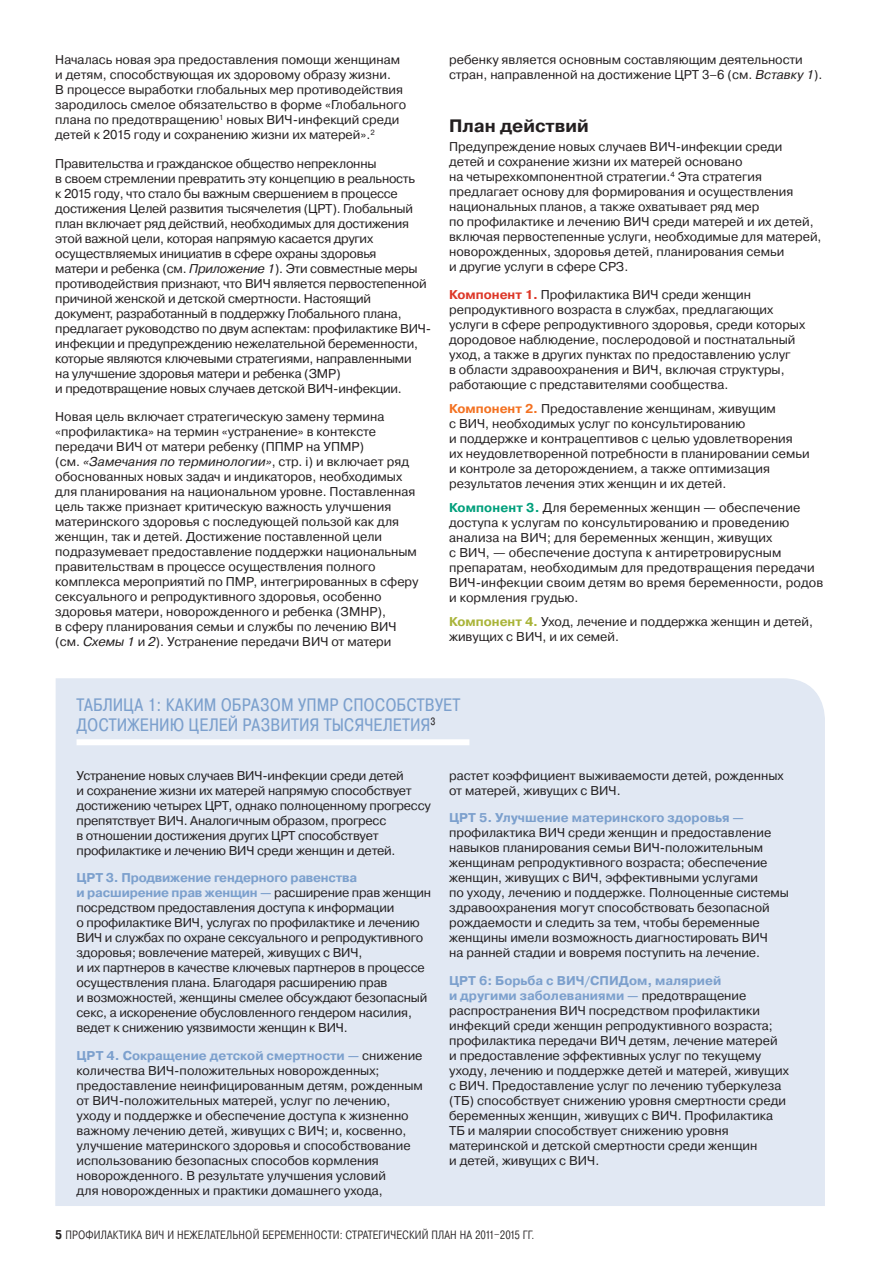
<style>
.page{position:relative;width:893px;height:1263px;background:#fff}
.page>*{position:absolute;margin:0;border:0;box-sizing:border-box;transform-origin:0 0}
.t1{font:18px/19.5px "Pragmatica Cond";color:#7ca0cd}
.t2{font:700 18px "Pragmatica";color:#231f20}
.t3{font:12.75px/15px "Pragmatica";color:#231f20}
.t4{font:700 12.75px "Pragmatica";color:#7ca0cd}
.t5{font:300 12px "Pragmatica Cond";letter-spacing:.01em;color:#231f20}
.t6{font:300 12px "Pragmatica Cond";letter-spacing:-.075em;color:#231f20}
.s1{font-style:italic}
.s2{font-weight:700;color:#dd3728}
.s3{font-weight:700;color:#f37121}
.s4{font-weight:700;color:#009f7b}
.s5{font-weight:700;color:#a9b439}
.s6{font-weight:700;color:#7ca0cd}
.s7{font-weight:700;font-size:12.75px}
</style>
<div class="page">
<div style="left:55px;top:678px;width:770px;height:528px;background:#e1e8f3"></div>
<div style="left:77px;top:739px;width:392px;height:6px;background:#fff"></div>
<p class="t3" style="left:55px;top:53px;width:352px">Началась новая эра предоставления помощи женщинам и детям, способствующая их здоровому образу жизни.<br>В процессе выработки глобальных мер противодействия зародилось смелое обязательство в форме «Глобального плана по предотвращению<sup>1</sup> новых ВИЧ-инфекций среди детей к 2015 году и сохранению жизни их матерей».<sup>2</sup></p>
<p class="t3" style="left:55px;top:156px;width:377px">Правительства и гражданское общество непреклонны<br>в своем стремлении превратить эту концепцию в реальность<br>к 2015 году, что стало бы важным свершением в процессе достижения Целей развития тысячелетия (ЦРТ). Глобальный план включает ряд действий, необходимых для достижения этой важной цели, которая напрямую касается других осуществляемых инициатив в сфере охраны здоровья<br>матери и ребенка (см. <span class="s1">Приложение 1</span>). Эти совместные меры противодействия признают, что ВИЧ является первостепенной причиной женской и детской смертности. Настоящий документ, разработанный в поддержку Глобального плана, предлагает руководство по двум аспектам: профилактике ВИЧ&shy;инфекции и предупреждению нежелательной беременности, которые являются ключевыми стратегиями, направленными<br>на улучшение здоровья матери и ребенка (ЗМР)<br>и предотвращение новых случаев детской ВИЧ-инфекции.</p>
<p class="t3" style="left:55px;top:410px;width:365px">Новая цель включает стратегическую замену термина «профилактика» на термин «устранение» в контексте передачи ВИЧ от матери ребенку (ППМР на УПМР)<br>(см. <span class="s1">«Замечания по терминологии»</span>, стр. i) и включает ряд обоснованных новых задач и индикаторов, необходимых для планирования на национальном уровне. Поставленная цель также признает критическую важность улучшения материнского здоровья с последующей пользой как для женщин, так и детей. Достижение поставленной цели подразумевает предоставление поддержки национальным правительствам в процессе осуществления полного комплекса мероприятий по ПМР, интегрированных в сферу сексуального и репродуктивного здоровья, особенно здоровья матери, новорожденного и ребенка (ЗМНР),<br>в сферу планирования семьи и службы по лечению ВИЧ (см. <span class="s1">Схемы 1</span> и <span class="s1">2</span>). Устранение передачи ВИЧ от матери</p>
<p class="t3" style="left:449px;top:53px;width:375px">ребенку является основным составляющим деятельности стран, направленной на достижение ЦРТ 3–6 (см. <span class="s1">Вставку 1</span>).</p>
<h1 class="t2" style="left:449px;top:114px;width:141px">План действий</h1>
<p class="t3" style="left:449px;top:139px;width:374px">Предупреждение новых случаев ВИЧ-инфекции среди<br>детей и сохранение жизни их матерей основано<br>на четырехкомпонентной стратегии.<sup>4</sup> Эта стратегия предлагает основу для формирования и осуществления национальных планов, а также охватывает ряд мер<br>по профилактике и лечению ВИЧ среди матерей и их детей, включая первостепенные услуги, необходимые для матерей, новорожденных, здоровья детей, планирования семьи<br>и другие услуги в сфере СРЗ.</p>
<p class="t3" style="left:449px;top:287px;width:358px"><span class="s2">Компонент 1.</span> Профилактика ВИЧ среди женщин репродуктивного возраста в службах, предлагающих услуги в сфере репродуктивного здоровья, среди которых дородовое наблюдение, послеродовой и постнатальный уход, а также в других пунктах по предоставлению услуг<br>в области здравоохранения и ВИЧ, включая структуры, работающие с представителями сообщества.</p>
<p class="t3" style="left:449px;top:401px;width:362px"><span class="s3">Компонент 2.</span> Предоставление женщинам, живущим<br>с ВИЧ, необходимых услуг по консультированию<br>и поддержке и контрацептивов с целью удовлетворения их неудовлетворенной потребности в планировании семьи и контроле за деторождением, а также оптимизация результатов лечения этих женщин и их детей.</p>
<p class="t3" style="left:449px;top:500px;width:376px"><span class="s4">Компонент 3.</span> Для беременных женщин — обеспечение доступа к услугам по консультированию и проведению анализа на ВИЧ; для беременных женщин, живущих<br>с ВИЧ, — обеспечение доступа к антиретровирусным препаратам, необходимым для предотвращения передачи ВИЧ-инфекции своим детям во время беременности, родов и кормления грудью.</p>
<p class="t3" style="left:449px;top:614px;width:365px"><span class="s5">Компонент 4.</span> Уход, лечение и поддержка женщин и детей, живущих с ВИЧ, и их семей.</p>
<h1 class="t1" style="left:77px;top:695px;width:385px">ТАБЛИЦА 1: КАКИМ ОБРАЗОМ УПМР СПОСОБСТВУЕТ<br>ДОСТИЖЕНИЮ ЦЕЛЕЙ РАЗВИТИЯ ТЫСЯЧЕЛЕТИЯ<sup>3</sup></h1>
<p class="t3" style="left:77px;top:768px;width:356px">Устранение новых случаев ВИЧ-инфекции среди детей<br>и сохранение жизни их матерей напрямую способствует достижению четырех ЦРТ, однако полноценному прогрессу препятствует ВИЧ. Аналогичным образом, прогресс<br>в отношении достижения других ЦРТ способствует профилактике и лечению ВИЧ среди женщин и детей.</p>
<p class="t3" style="left:77px;top:871px;width:356px"><span class="s6">ЦРТ 3. Продвижение гендерного равенства<br>и расширение прав женщин —</span> расширение прав женщин посредством предоставления доступа к информации<br>о профилактике ВИЧ, услугах по профилактике и лечению ВИЧ и службах по охране сексуального и репродуктивного здоровья; вовлечение матерей, живущих с ВИЧ,<br>и их партнеров в качестве ключевых партнеров в процессе осуществления плана. Благодаря расширению прав<br>и возможностей, женщины смелее обсуждают безопасный секс, а искоренение обусловленного гендером насилия, ведет к снижению уязвимости женщин к ВИЧ.</p>
<p class="t3" style="left:77px;top:1048px;width:348px"><span class="s6">ЦРТ 4. Сокращение детской смертности —</span> снижение количества ВИЧ-положительных новорожденных; предоставление неинфицированным детям, рожденным от ВИЧ-положительных матерей, услуг по лечению, уходу и поддержке и обеспечение доступа к жизненно важному лечению детей, живущих с ВИЧ; и, косвенно, улучшение материнского здоровья и способствование использованию безопасных способов кормления новорожденного. В результате улучшения условий<br>для новорожденных и практики домашнего ухода,</p>
<p class="t3" style="left:449px;top:768px;width:336px">растет коэффициент выживаемости детей, рожденных от матерей, живущих с ВИЧ.</p>
<p class="t4" style="left:449px;top:810px;width:296px">ЦРТ 5. Улучшение материнского здоровья —</p>
<p class="t3" style="left:449px;top:826px;width:341px">профилактика ВИЧ среди женщин и предоставление навыков планирования семьи ВИЧ-положительным женщинам репродуктивного возраста; обеспечение женщин, живущих с ВИЧ, эффективными услугами<br>по уходу, лечению и поддержке. Полноценные системы здравоохранения могут способствовать безопасной рождаемости и следить за тем, чтобы беременные женщины имели возможность диагностировать ВИЧ<br>на ранней стадии и вовремя поступить на лечение.</p>
<p class="t3" style="left:449px;top:973px;width:341px"><span class="s6">ЦРТ 6: Борьба с ВИЧ/СПИДом, малярией<br>и другими заболеваниями —</span> предотвращение распространения ВИЧ посредством профилактики инфекций среди женщин репродуктивного возраста; профилактика передачи ВИЧ детям, лечение матерей<br>и предоставление эффективных услуг по текущему уходу, лечению и поддержке детей и матерей, живущих с ВИЧ. Предоставление услуг по лечению туберкулеза (ТБ) способствует снижению уровня смертности среди беременных женщин, живущих с ВИЧ. Профилактика ТБ и малярии способствует снижению уровня материнской и детской смертности среди женщин<br>и детей, живущих с ВИЧ.</p>
<p class="t5" style="left:55px;top:1227px;width:25px"><span class="s7">5</span> Профилактика</p>
<p class="t5" style="left:145px;top:1227px;width:40px">ВИЧ и нежелательной</p>
<p class="t5" style="left:262px;top:1227px;width:8px">беременности</p>
<p class="t5" style="left:340px;top:1227px;width:13px">: стратегический</p>
<p class="t5" style="left:432px;top:1227px;width:7px">план</p>
<p class="t6" style="left:460px;top:1227px;width:76px">на 2011–2015 гг.</p>
</div>
